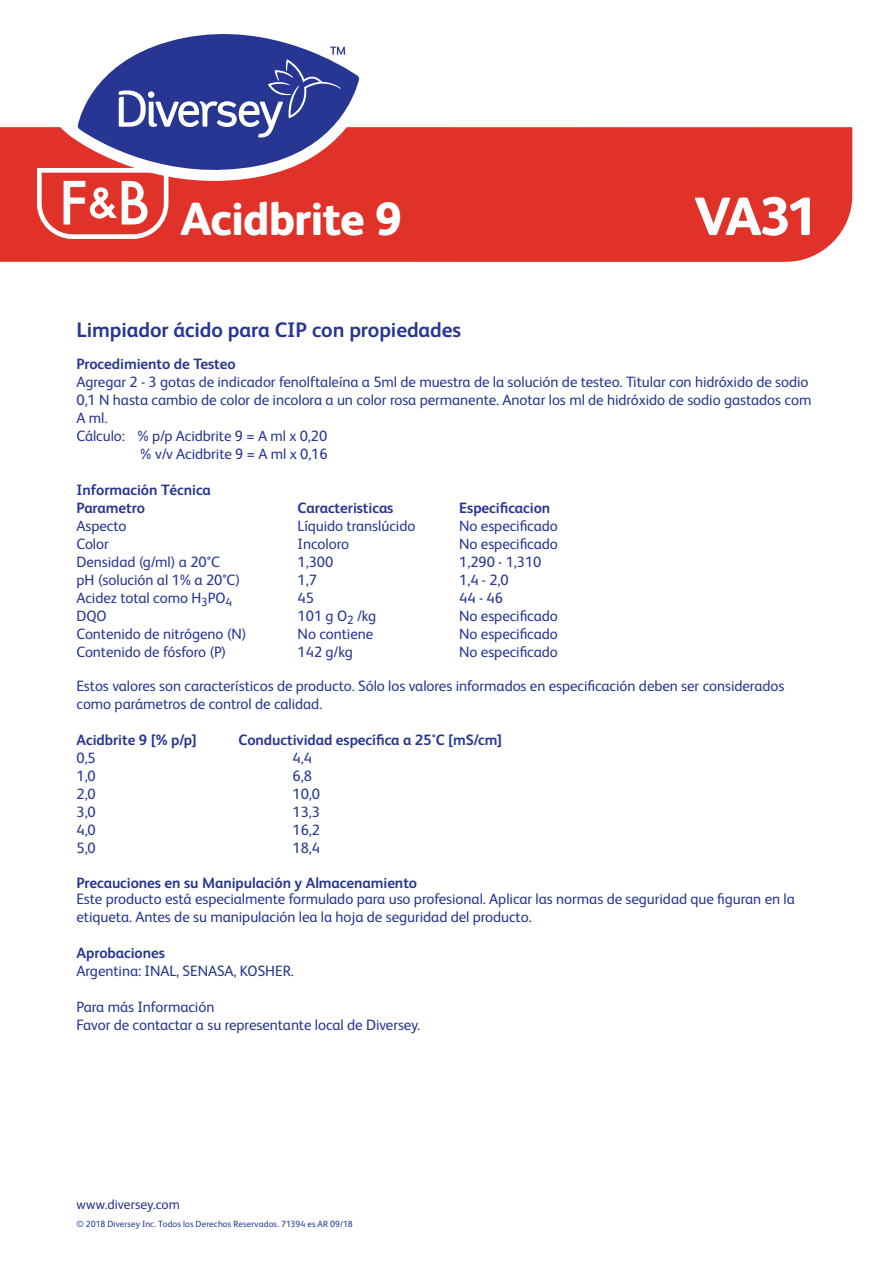
<style>
.page{position:relative;width:893px;height:1263px;background:#fff}
.page>*{position:absolute;margin:0;border:0;box-sizing:border-box;transform-origin:0 0}
.t1{font:800 54px "FS Albert Pro";color:#fff}
.t2{font:800 46.5px "FS Albert Pro";letter-spacing:-.02em;color:#fff}
.Subtitulo{font:700 21px "FS Albert Pro";letter-spacing:-.005em;color:#263692}
.body{font:15px/18px "FS Albert Pro";letter-spacing:-.005em;color:#263692}
.body-2{font:700 15px "FS Albert Pro";letter-spacing:-.005em;color:#263692}
.t3{font:13.5px "FS Albert Pro";color:#263692}
.t4{font:9px "FS Albert Pro";letter-spacing:.01em;color:#263692}
</style>
<div class="page">
<div style="left:0;top:127px;width:852px;height:135px;background:#e13229"></div>
<svg style="left:37px;top:168px;width:131px;height:71px"></svg>
<svg style="left:58px;top:78px;width:316px;height:103px"></svg>
<svg style="left:78px;top:34px;width:281px;height:148px"></svg>
<svg style="left:119px;top:47px;width:226px;height:91px"></svg>
<p class="t2" style="left:181px;top:183px;width:223px">Acidbrite 9</p>
<p class="t1" style="left:694px;top:174px;width:124px">VA31</p>
<p class="Subtitulo" style="left:77px;top:315px;width:386px">Limpiador ácido para CIP con propiedades</p>
<p class="body-2" style="left:77px;top:353px;width:161px">Procedimiento de Testeo</p>
<p class="body" style="left:77px;top:371px;width:736px">Agregar 2 - 3 gotas de indicador fenolftaleína a 5ml de muestra de la solución de testeo. Titular con hidróxido de sodio<br>0,1 N hasta cambio de color de incolora a un color rosa permanente. Anotar los ml de hidróxido de sodio gastados com<br>A ml.</p>
<p class="body" style="left:77px;top:425px;width:252px">Cálculo: % p/p Acidbrite 9 = A ml x 0,20</p>
<p class="body" style="left:140px;top:443px;width:189px">% v/v Acidbrite 9 = A ml x 0,16</p>
<p class="body-2" style="left:77px;top:479px;width:136px">Información Técnica</p>
<p class="body-2" style="left:77px;top:497px;width:70px">Parametro</p>
<p class="body-2" style="left:298px;top:497px;width:97px">Caracteristicas</p>
<p class="body-2" style="left:459px;top:497px;width:93px">Especificacion</p>
<p class="body" style="left:77px;top:515px;width:52px">Aspecto</p>
<p class="body" style="left:298px;top:515px;width:119px">Líquido translúcido</p>
<p class="body" style="left:459px;top:515px;width:100px">No especificado</p>
<p class="body" style="left:77px;top:533px;width:34px">Color</p>
<p class="body" style="left:298px;top:533px;width:53px">Incoloro</p>
<p class="body" style="left:459px;top:533px;width:100px">No especificado</p>
<p class="body" style="left:77px;top:551px;width:145px">Densidad (g/ml) a 20°C</p>
<p class="body" style="left:298px;top:551px;width:37px">1,300</p>
<p class="body" style="left:459px;top:551px;width:84px">1,290 - 1,310</p>
<p class="body" style="left:77px;top:569px;width:165px">pH (solución al 1% a 20°C)</p>
<p class="body" style="left:298px;top:569px;width:21px">1,7</p>
<p class="body" style="left:459px;top:569px;width:51px">1,4 - 2,0</p>
<p class="body" style="left:77px;top:587px;width:157px">Acidez total como H<sub>3</sub>PO<sub>4</sub></p>
<p class="body" style="left:298px;top:587px;width:18px">45</p>
<p class="body" style="left:459px;top:587px;width:45px">44 - 46</p>
<p class="body" style="left:77px;top:605px;width:32px">DQO</p>
<p class="body" style="left:298px;top:605px;width:80px">101 g O<sub>2</sub> /kg</p>
<p class="body" style="left:459px;top:605px;width:100px">No especificado</p>
<p class="body" style="left:77px;top:623px;width:172px">Contenido de nitrógeno (N)</p>
<p class="body" style="left:298px;top:623px;width:77px">No contiene</p>
<p class="body" style="left:459px;top:623px;width:100px">No especificado</p>
<p class="body" style="left:77px;top:641px;width:151px">Contenido de fósforo (P)</p>
<p class="body" style="left:298px;top:641px;width:57px">142 g/kg</p>
<p class="body" style="left:459px;top:641px;width:100px">No especificado</p>
<p class="body" style="left:77px;top:676px;width:709px">Estos valores son característicos de producto. Sólo los valores informados en especificación deben ser considerados como parámetros de control de calidad.</p>
<p class="body-2" style="left:77px;top:729px;width:122px">Acidbrite 9 [% p/p]</p>
<p class="body-2" style="left:239px;top:729px;width:265px">Conductividad específica a 25°C [mS/cm]</p>
<p class="body" style="left:77px;top:748px;width:21px">0,5</p>
<p class="body" style="left:293px;top:748px;width:21px">4,4</p>
<p class="body" style="left:77px;top:766px;width:21px">1,0</p>
<p class="body" style="left:293px;top:766px;width:21px">6,8</p>
<p class="body" style="left:77px;top:784px;width:21px">2,0</p>
<p class="body" style="left:293px;top:784px;width:29px">10,0</p>
<p class="body" style="left:77px;top:802px;width:21px">3,0</p>
<p class="body" style="left:293px;top:802px;width:29px">13,3</p>
<p class="body" style="left:77px;top:820px;width:21px">4,0</p>
<p class="body" style="left:293px;top:820px;width:29px">16,2</p>
<p class="body" style="left:77px;top:838px;width:21px">5,0</p>
<p class="body" style="left:293px;top:838px;width:29px">18,4</p>
<p class="body-2" style="left:77px;top:872px;width:342px">Precauciones en su Manipulación y Almacenamiento</p>
<p class="body" style="left:77px;top:889px;width:720px">Este producto está especialmente formulado para uso profesional. Aplicar las normas de seguridad que figuran en la etiqueta. Antes de su manipulación lea la hoja de seguridad del producto.</p>
<p class="body-2" style="left:77px;top:942px;width:90px">Aprobaciones</p>
<p class="body" style="left:77px;top:961px;width:219px">Argentina: INAL, SENASA, KOSHER.</p>
<p class="body" style="left:77px;top:997px;width:139px">Para más Información</p>
<p class="body" style="left:77px;top:1015px;width:345px">Favor de contactar a su representante local de Diversey.</p>
<p class="t3" style="left:77px;top:1195px;width:105px">www.diversey.com</p>
<p class="t4" style="left:77px;top:1217px;width:278px">© 2018 Diversey Inc. Todos los Derechos Reservados. 71394 es AR 09/18</p>
</div>
